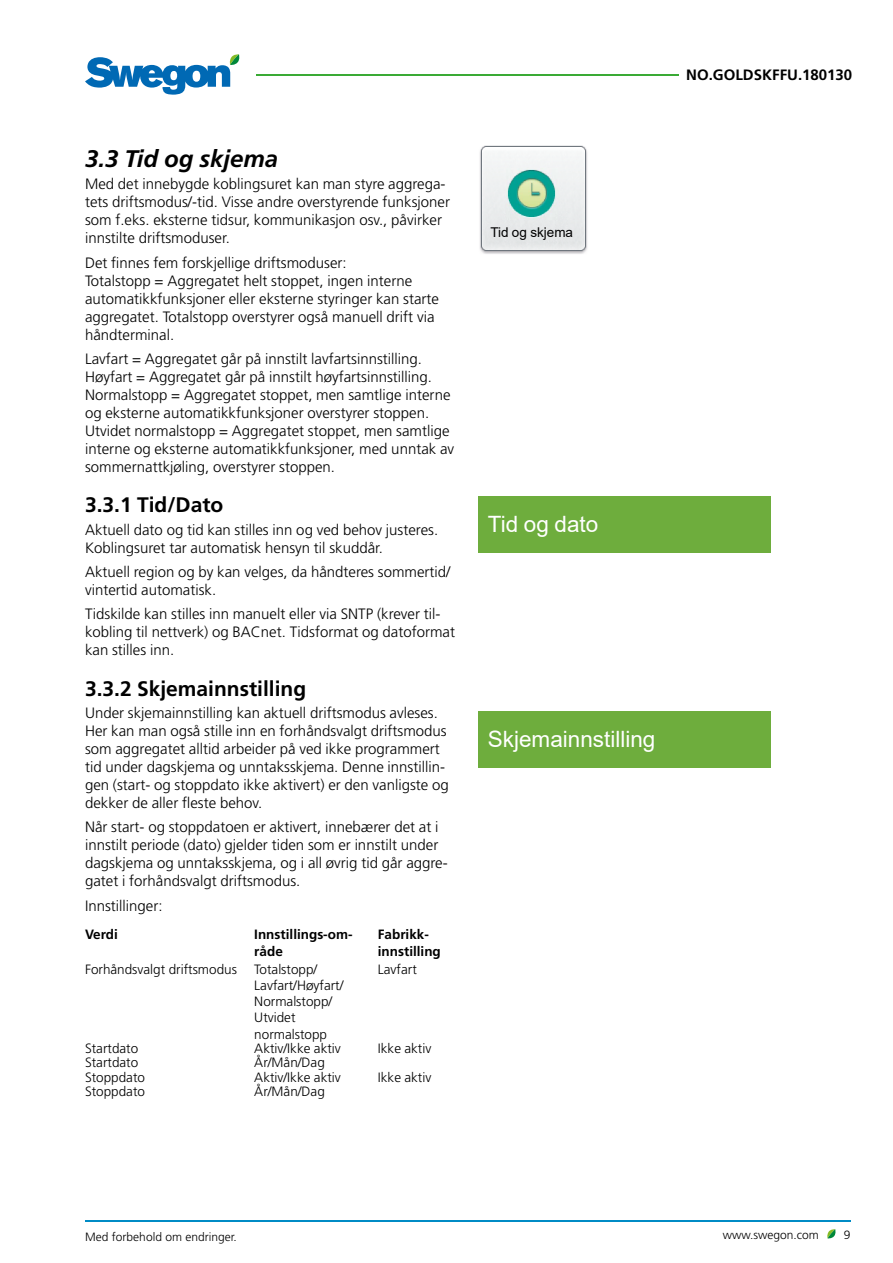
<style>
.page{position:relative;width:893px;height:1263px;background:#fff}
.page>*{position:absolute;margin:0;border:0;box-sizing:border-box;transform-origin:0 0}
.t1{font:italic 700 24px "Frutiger";color:#000}
.t2{font:22.5px "Arial";color:#fff}
.t3{font:700 21px "Frutiger";color:#000}
.t4{font:300 15px/18px "Frutiger";color:#000}
.t5{font:700 15px "Frutiger";color:#000}
.t6{font:300 13.5px/16.2px "Frutiger";color:#000}
.t7{font:700 13.5px/16.2px "Frutiger";color:#000}
.t8{font:13.5px "Arial";color:#000}
.t9{font:300 12px "Frutiger";color:#000}
</style>
<div class="page">
<hr style="left:85px;top:1220px;width:765px;height:2px;background:#008bc5">
<svg style="left:827px;top:1229px;width:8px;height:10px"></svg>
<hr style="left:256px;top:75px;width:423px;height:1px;background:#3aaa35">
<svg style="left:85px;top:54px;width:154px;height:41px"></svg>
<img style="left:480px;top:145px;width:107px;height:109px">
<div style="left:478px;top:496px;width:293px;height:57px;background:#6ead3d"></div>
<img style="left:506px;top:168px;width:51px;height:51px">
<div style="left:478px;top:711px;width:293px;height:56px;background:#6ead3d"></div>
<h1 class="t1" style="left:85px;top:144px;width:195px">3.3 Tid og skjema</h1>
<p class="t4" style="left:85px;top:175px;width:366px">Med det innebygde koblingsuret kan man styre aggrega&shy;tets driftsmodus/-tid. Visse andre overstyrende funksjoner som f.eks. eksterne tidsur, kommunikasjon osv., påvirker innstilte driftsmoduser.</p>
<p class="t4" style="left:85px;top:254px;width:355px">Det finnes fem forskjellige driftsmoduser:<br>Totalstopp = Aggregatet helt stoppet, ingen interne automatikkfunksjoner eller eksterne styringer kan starte aggregatet. Totalstopp overstyrer også manuell drift via håndterminal.</p>
<p class="t4" style="left:85px;top:350px;width:371px">Lavfart = Aggregatet går på innstilt lavfartsinnstilling.<br>Høyfart = Aggregatet går på innstilt høyfartsinnstilling.<br>Normalstopp = Aggregatet stoppet, men samtlige interne og eksterne automatikkfunksjoner overstyrer stoppen.<br>Utvidet normalstopp = Aggregatet stoppet, men samtlige interne og eksterne automatikkfunksjoner, med unntak av sommernattkjøling, overstyrer stoppen.</p>
<h3 class="t3" style="left:85px;top:493px;width:140px">3.3.1 Tid/Dato</h3>
<p class="t4" style="left:85px;top:521px;width:355px">Aktuell dato og tid kan stilles inn og ved behov justeres.<br>Koblingsuret tar automatisk hensyn til skuddår.</p>
<p class="t4" style="left:85px;top:563px;width:367px">Aktuell region og by kan velges, da håndteres sommertid/ vintertid automatisk.</p>
<p class="t4" style="left:85px;top:605px;width:371px">Tidskilde kan stilles inn manuelt eller via SNTP (krever til&shy;kobling til nettverk) og BACnet. Tidsformat og datoformat kan stilles inn.</p>
<h3 class="t3" style="left:85px;top:676px;width:223px">3.3.2 Skjemainnstilling</h3>
<p class="t4" style="left:85px;top:704px;width:365px">Under skjemainnstilling kan aktuell driftsmodus avleses.<br>Her kan man også stille inn en forhåndsvalgt driftsmodus som aggregatet alltid arbeider på ved ikke programmert tid under dagskjema og unntaksskjema. Denne innstillin&shy;gen (start- og stoppdato ikke aktivert) er den vanligste og dekker de aller fleste behov.</p>
<p class="t4" style="left:85px;top:818px;width:364px">Når start- og stoppdatoen er aktivert, innebærer det at i innstilt periode (dato) gjelder tiden som er innstilt under dagskjema og unntaksskjema, og i all øvrig tid går aggre&shy;gatet i forhåndsvalgt driftsmodus.</p>
<p class="t4" style="left:85px;top:897px;width:79px">Innstillinger:</p>
<p class="t7" style="left:85px;top:927px;width:34px">Verdi</p>
<p class="t7" style="left:254px;top:927px;width:100px">Innstillings-om&shy;råde</p>
<p class="t7" style="left:378px;top:927px;width:65px">Fabrikk&shy;innstilling</p>
<p class="t6" style="left:85px;top:961px;width:153px">Forhåndsvalgt driftsmodus</p>
<p class="t6" style="left:254px;top:961px;width:91px">Totalstopp/<br>Lavfart/Høyfart/<br>Normalstopp/<br>Utvidet normalstopp</p>
<p class="t6" style="left:378px;top:961px;width:40px">Lavfart</p>
<p class="t6" style="left:85px;top:1040px;width:55px">Startdato</p>
<p class="t6" style="left:254px;top:1040px;width:88px">Aktiv/Ikke aktiv</p>
<p class="t6" style="left:378px;top:1040px;width:55px">Ikke aktiv</p>
<p class="t6" style="left:85px;top:1055px;width:55px">Startdato</p>
<p class="t6" style="left:254px;top:1055px;width:72px">År/Mån/Dag</p>
<p class="t6" style="left:85px;top:1069px;width:62px">Stoppdato</p>
<p class="t6" style="left:254px;top:1069px;width:88px">Aktiv/Ikke aktiv</p>
<p class="t6" style="left:378px;top:1069px;width:55px">Ikke aktiv</p>
<p class="t6" style="left:85px;top:1083px;width:62px">Stoppdato</p>
<p class="t6" style="left:254px;top:1083px;width:72px">År/Mån/Dag</p>
<p class="t8" style="left:490px;top:223px;width:84px">Tid og skjema</p>
<p class="t5" style="left:686px;top:66px;width:167px">NO.GOLDSKFFU.180130</p>
<h2 class="t2" style="left:488px;top:509px;width:112px">Tid og dato</h2>
<h2 class="t2" style="left:488px;top:724px;width:169px">Skjemainnstilling</h2>
<p class="t9" style="left:85px;top:1230px;width:153px">Med forbehold om endringer.</p>
<p class="t9" style="left:723px;top:1228px;width:98px">www.swegon.com</p>
<p class="t9" style="left:844px;top:1228px;width:8px">9</p>
</div>
